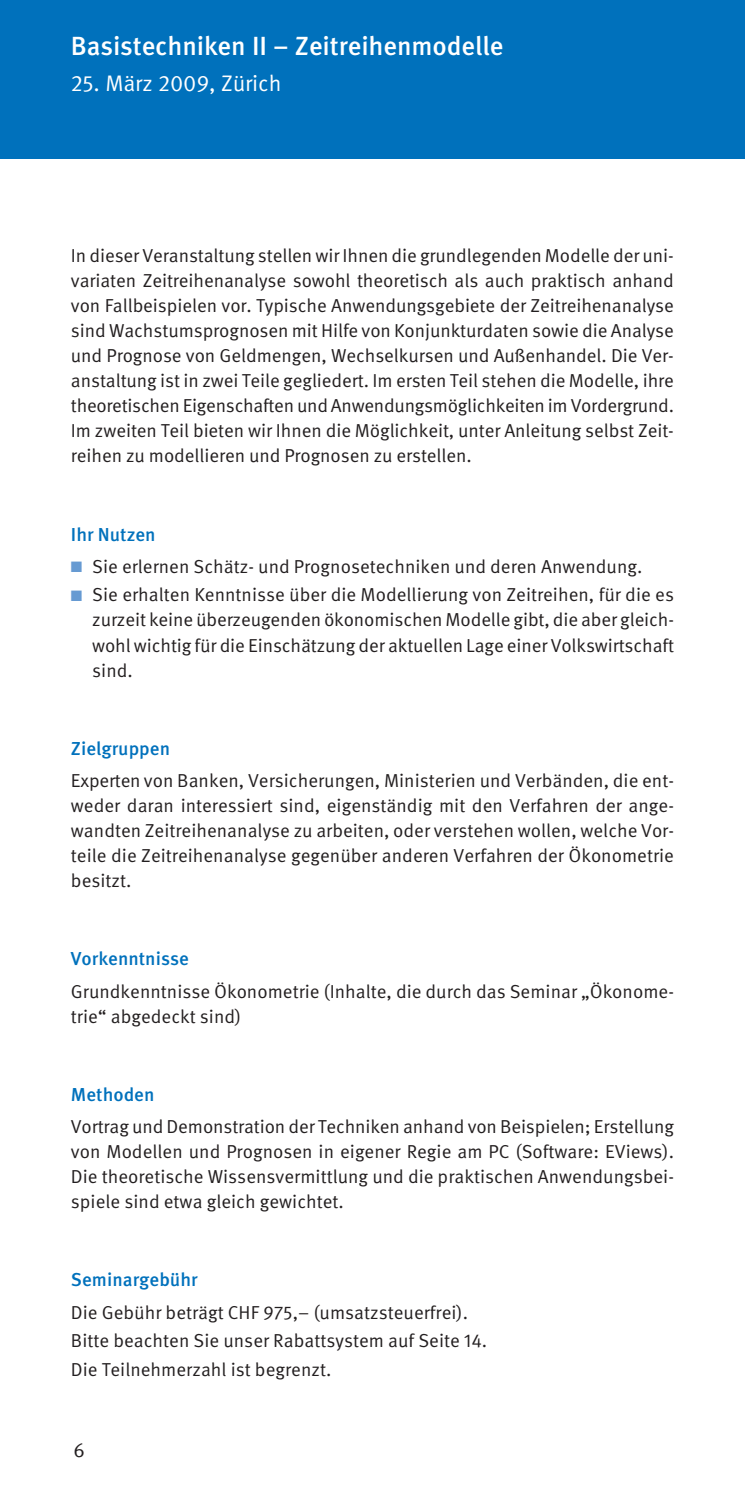
<style>
.page{position:relative;width:745px;height:1489px;background:#fff}
.page>*{position:absolute;margin:0;border:0;box-sizing:border-box;transform-origin:0 0}
.t1{font:500 26.25px "Meta Pro";letter-spacing:-.005em;color:#fff}
.t2{font:22.5px "Meta Pro";letter-spacing:-.005em;color:#fff}
.t3{font:20px "Meta Pro";color:#231f20}
.t4{font:18.75px/25px "Meta Pro";color:#231f20;text-align:justify}
.t5{font:500 18.75px "Meta Pro";color:#0071bc}
.s1{color:#669ad2}
</style>
<div class="page">
<div style="left:0;top:0;width:744px;height:158px;background:#0071bc"></div>
<h1 class="t1" style="left:71px;top:36px;width:433px">Basistechniken II – Zeitreihenmodelle</h1>
<p class="t2" style="left:71px;top:75px;width:212px">25. März 2009, Zürich</p>
<p class="t4" style="left:71px;top:245px;width:604px">In dieser Veranstaltung stellen wir Ihnen die grundlegenden Modelle der uni&shy;variaten Zeitreihenanalyse sowohl theoretisch als auch praktisch anhand von Fallbeispielen vor. Typische Anwendungsgebiete der Zeitreihenanalyse sind Wachstumsprognosen mit Hilfe von Konjunkturdaten sowie die Analyse und Prognose von Geldmengen, Wechselkursen und Außenhandel. Die Ver&shy;anstaltung ist in zwei Teile gegliedert. Im ersten Teil stehen die Modelle, ihre theoretischen Eigenschaften und Anwendungsmöglichkeiten im Vordergrund.<br>Im zweiten Teil bieten wir Ihnen die Möglichkeit, unter Anleitung selbst Zeit - reihen zu modellieren und Prognosen zu erstellen.</p>
<p class="t5" style="left:71px;top:527px;width:86px">Ihr Nutzen</p>
<p class="t4" style="left:71px;top:555px;width:572px"><span class="s1">■</span> Sie erlernen Schätz- und Prognosetechniken und deren Anwendung.</p>
<p class="t4" style="left:92px;top:584px;width:583px;text-indent:-21px"><span class="s1">■</span> Sie erhalten Kenntnisse über die Modellierung von Zeitreihen, für die es zurzeit keine überzeugenden ökonomischen Modelle gibt, die aber gleich&shy;wohl wichtig für die Einschätzung der aktuellen Lage einer Volkswirtschaft sind.</p>
<p class="t5" style="left:71px;top:741px;width:101px">Zielgruppen</p>
<p class="t4" style="left:71px;top:769px;width:604px">Experten von Banken, Versicherungen, Ministerien und Verbänden, die ent&shy;weder daran interessiert sind, eigenständig mit den Verfahren der ange&shy;wandten Zeitreihenanalyse zu arbeiten, oder verstehen wollen, welche Vor&shy;teile die Zeitreihenanalyse gegenüber anderen Verfahren der Ökonometrie besitzt.</p>
<p class="t5" style="left:71px;top:951px;width:119px">Vorkenntnisse</p>
<p class="t4" style="left:71px;top:979px;width:604px">Grundkenntnisse Ökonometrie (Inhalte, die durch das Seminar „Ökonome&shy;trie“ abgedeckt sind)</p>
<p class="t5" style="left:71px;top:1087px;width:85px">Methoden</p>
<p class="t4" style="left:71px;top:1115px;width:604px">Vortrag und Demonstration der Techniken anhand von Beispielen; Erstellung von Modellen und Prognosen in eigener Regie am PC (Software: EViews).<br>Die theoretische Wissensvermittlung und die praktischen Anwendungsbei&shy;spiele sind etwa gleich gewichtet.</p>
<p class="t5" style="left:71px;top:1272px;width:128px">Seminargebühr</p>
<p class="t4" style="left:71px;top:1299px;width:417px;line-height:28.5px;text-align:left">Die Gebühr beträgt CHF 975,– (umsatzsteuerfrei).<br>Bitte beachten Sie unser Rabattsystem auf Seite 14.<br>Die Teilnehmerzahl ist begrenzt.</p>
<p class="t3" style="left:73px;top:1442px;width:13px">6</p>
</div>
